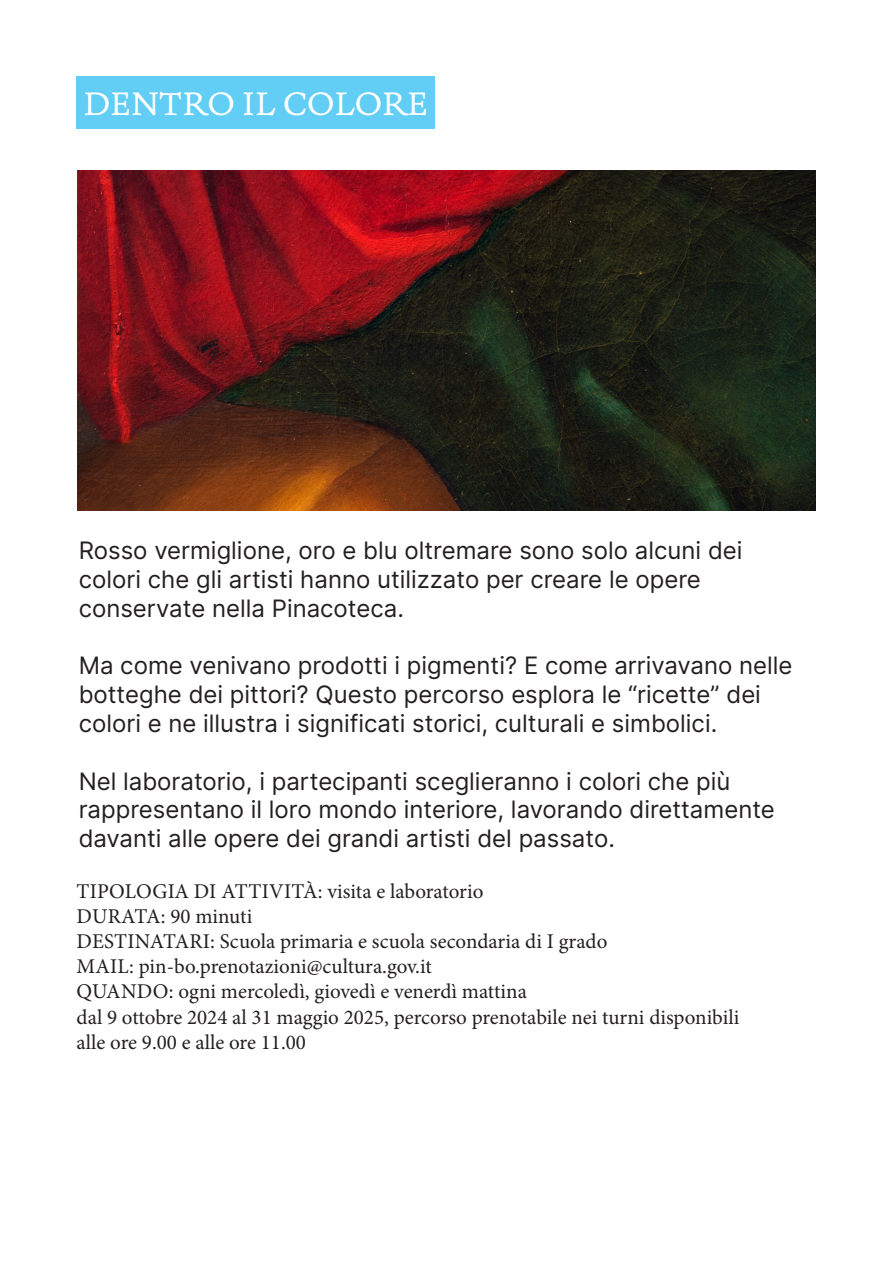
<style>
.page{position:relative;width:893px;height:1263px;background:#fff}
.page>*{position:absolute;margin:0;border:0;box-sizing:border-box;transform-origin:0 0}
.t1{font:36px "De Aetna PNB Caption";color:#fff}
.t2{font:24px/28.8px "Inter";color:#231f20}
.t3{font:21px "Minion Pro";color:#231f20}
</style>
<div class="page">
<div style="left:77px;top:77px;width:358px;height:52px;background:#62cdf5"></div>
<img style="left:77px;top:170px;width:739px;height:340px">
<p class="t1" style="left:84px;top:82px;width:346px">DENTRO IL COLORE</p>
<p class="t2" style="left:79px;top:535px;width:665px">Rosso vermiglione, oro e blu oltremare sono solo alcuni dei</p>
<p class="t2" style="left:79px;top:564px;width:624px">colori che gli artisti hanno utilizzato per creare le opere</p>
<p class="t2" style="left:79px;top:593px;width:327px">conservate nella Pinacoteca.</p>
<p class="t2" style="left:79px;top:651px;width:715px">Ma come venivano prodotti i pigmenti? E come arrivavano nelle botteghe dei pittori? Questo percorso esplora le “ricette” dei</p>
<p class="t2" style="left:79px;top:708px;width:640px">colori e ne illustra i significati storici, culturali e simbolici.</p>
<p class="t2" style="left:79px;top:766px;width:653px">Nel laboratorio, i partecipanti sceglieranno i colori che più</p>
<p class="t2" style="left:79px;top:795px;width:698px">rappresentano il loro mondo interiore, lavorando direttamente davanti alle opere dei grandi artisti del passato.</p>
<p class="t3" style="left:77px;top:877px;width:408px">TIPOLOGIA DI ATTIVITÀ: visita e laboratorio</p>
<p class="t3" style="left:77px;top:902px;width:177px">DURATA: 90 minuti</p>
<p class="t3" style="left:77px;top:927px;width:532px">DESTINATARI: Scuola primaria e scuola secondaria di I grado</p>
<p class="t3" style="left:77px;top:952px;width:357px">MAIL: pin-bo.prenotazioni@cultura.gov.it</p>
<p class="t3" style="left:77px;top:978px;width:452px">QUANDO: ogni mercoledì, giovedì e venerdì mattina</p>
<p class="t3" style="left:77px;top:1003px;width:664px">dal 9 ottobre 2024 al 31 maggio 2025, percorso prenotabile nei turni disponibili</p>
<p class="t3" style="left:77px;top:1028px;width:231px">alle ore 9.00 e alle ore 11.00</p>
</div>
